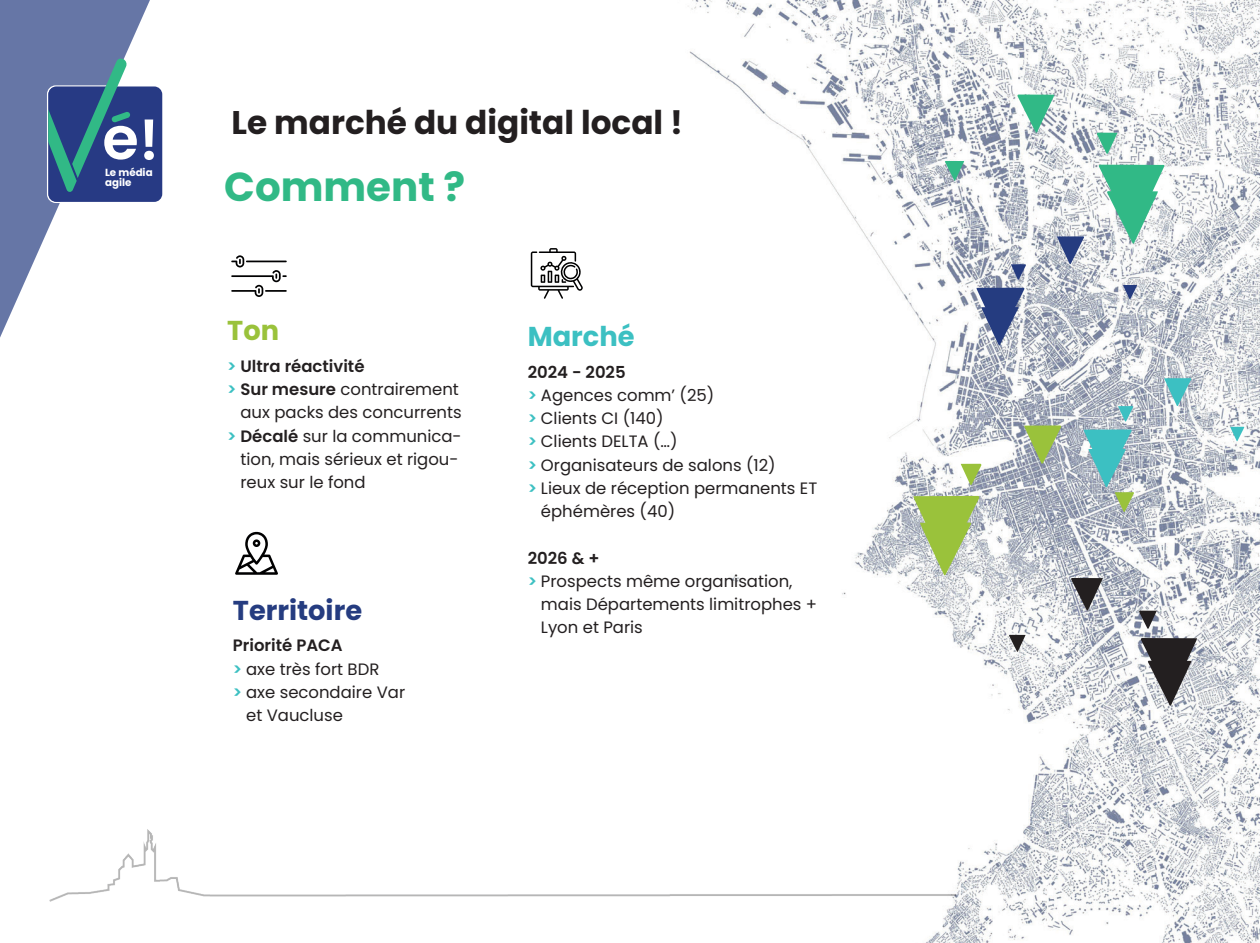
<style>
.page{position:relative;width:1260px;height:943px;background:#fff}
.page>*{position:absolute;margin:0;border:0;box-sizing:border-box;transform-origin:0 0}
.t1{font:700 40.43px "Poppins";color:#31b986}
.t2{font:700 32.73px "Poppins";color:#231f20}
.t3{font:700 27.3px "Poppins";color:#253c80}
.t4{font:700 27.3px "Poppins";color:#3cc0c2}
.t5{font:700 27.3px "Poppins";color:#9ac23b}
.t6{font:16.45px "Poppins";color:#231f20}
.t7{font:600 16.45px "Poppins";color:#231f20}
.t8{font:700 10.33px/10.5px "Poppins";color:#fff}
.s1{color:#3cc0c2}
.s2{font-weight:600;color:#3cc0c2}
.s3{font-weight:600}
</style>
<div class="page">
<svg style="left:0;top:0;width:150px;height:338px;fill:#6676a6"></svg>
<div style="left:47px;top:85px;width:116px;height:118px;border:2px solid #fff;border-radius:8px"></div>
<div style="left:48px;top:86px;width:114px;height:116px;background:#273a84;border-radius:8px"></div>
<svg style="left:144px;top:119px;width:10px;height:41px"></svg>
<svg style="left:48px;top:56px;width:89px;height:137px"></svg>
<img style="left:688px;top:0;width:572px;height:943px">
<img style="left:49px;top:770px;width:907px;height:173px">
<svg style="left:977px;top:288px;width:48px;height:57px"></svg>
<svg style="left:1164px;top:378px;width:27px;height:28px"></svg>
<svg style="left:1057px;top:236px;width:27px;height:28px"></svg>
<svg style="left:1230px;top:427px;width:14px;height:14px"></svg>
<svg style="left:1123px;top:285px;width:14px;height:14px"></svg>
<svg style="left:1118px;top:406px;width:15px;height:16px"></svg>
<svg style="left:1011px;top:264px;width:15px;height:16px"></svg>
<svg style="left:914px;top:496px;width:66px;height:79px;background:#b1c982"></svg>
<svg style="left:1024px;top:425px;width:38px;height:39px"></svg>
<svg style="left:1084px;top:429px;width:50px;height:83px;background:#89bebf"></svg>
<svg style="left:961px;top:464px;width:21px;height:21px"></svg>
<svg style="left:1099px;top:165px;width:65px;height:79px"></svg>
<svg style="left:1017px;top:94px;width:37px;height:39px"></svg>
<svg style="left:945px;top:161px;width:19px;height:20px"></svg>
<svg style="left:1097px;top:133px;width:20px;height:21px"></svg>
<svg style="left:1141px;top:638px;width:56px;height:68px"></svg>
<svg style="left:1071px;top:578px;width:32px;height:33px"></svg>
<svg style="left:1009px;top:635px;width:16px;height:17px"></svg>
<svg style="left:1139px;top:610px;width:18px;height:19px"></svg>
<svg style="left:531px;top:248px;width:52px;height:51px"></svg>
<svg style="left:231px;top:255px;width:56px;height:42px"></svg>
<svg style="left:235px;top:532px;width:43px;height:42px"></svg>
<h2 class="t2" style="left:231px;top:104px;width:453px">Le marché du digital local !</h2>
<p class="t8" style="left:105px;top:167px;width:49px">Le média agile</p>
<h1 class="t1" style="left:224px;top:164px;width:242px">Comment ?</h1>
<h3 class="t5" style="left:227px;top:315px;width:53px">Ton</h3>
<p class="t7" style="left:227px;top:356px;width:139px"><span class="s1">&gt;</span> Ultra réactivité</p>
<p class="t6" style="left:227px;top:380px;width:233px"><span class="s2">&gt;</span> <span class="s3">Sur mesure</span> contrairement</p>
<p class="t6" style="left:240px;top:403px;width:223px">aux packs des concurrents</p>
<p class="t6" style="left:227px;top:426px;width:236px"><span class="s2">&gt;</span> <span class="s3">Décalé</span> sur la communica-</p>
<p class="t6" style="left:240px;top:449px;width:220px">tion, mais sérieux et rigou-</p>
<p class="t6" style="left:240px;top:473px;width:127px">reux sur le fond</p>
<h3 class="t3" style="left:233px;top:594px;width:131px">Territoire</h3>
<p class="t7" style="left:233px;top:636px;width:111px">Priorité PACA</p>
<p class="t6" style="left:233px;top:659px;width:148px"><span class="s2">&gt;</span> axe très fort BDR</p>
<p class="t6" style="left:233px;top:682px;width:174px"><span class="s2">&gt;</span> axe secondaire Var</p>
<p class="t6" style="left:246px;top:706px;width:98px">et Vaucluse</p>
<h3 class="t4" style="left:528px;top:320px;width:108px">Marché</h3>
<p class="t7" style="left:528px;top:362px;width:100px">2024 - 2025</p>
<p class="t6" style="left:528px;top:385px;width:188px"><span class="s2">&gt;</span> Agences comm’ (25)</p>
<p class="t6" style="left:528px;top:409px;width:137px"><span class="s2">&gt;</span> Clients CI (140)</p>
<p class="t6" style="left:528px;top:432px;width:151px"><span class="s2">&gt;</span> Clients DELTA (…)</p>
<p class="t6" style="left:528px;top:455px;width:250px"><span class="s2">&gt;</span> Organisateurs de salons (12)</p>
<p class="t6" style="left:528px;top:478px;width:291px"><span class="s2">&gt;</span> Lieux de réception permanents ET</p>
<p class="t6" style="left:541px;top:502px;width:136px">éphémères (40)</p>
<p class="t7" style="left:528px;top:548px;width:73px">2026 &amp; +</p>
<p class="t6" style="left:528px;top:571px;width:266px"><span class="s2">&gt;</span> Prospects même organisation,</p>
<p class="t6" style="left:541px;top:595px;width:278px">mais Départements limitrophes +</p>
<p class="t6" style="left:541px;top:618px;width:103px">Lyon et Paris</p>
</div>
